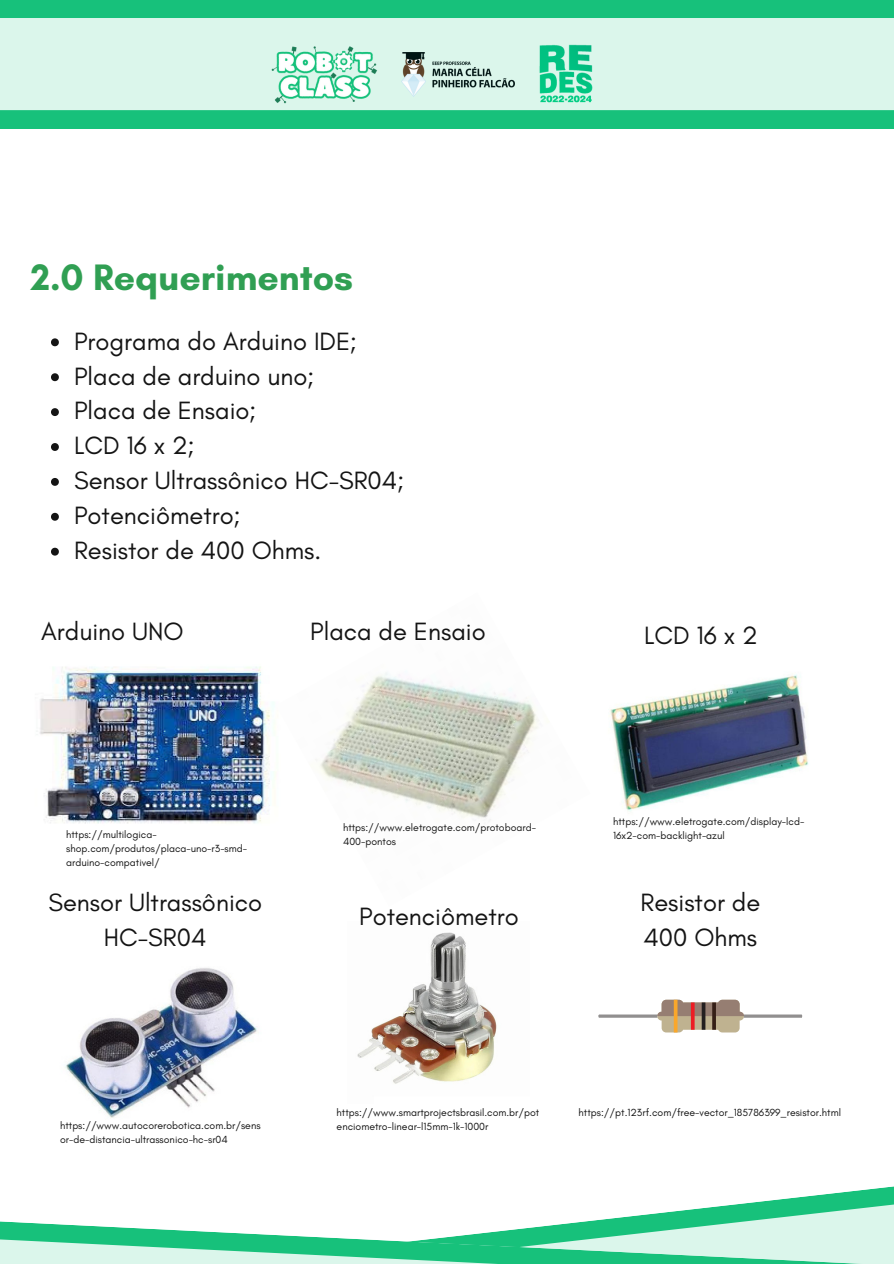
<style>
.page{position:relative;width:894px;height:1264px;background:#fff}
.page>*{position:absolute;margin:0;border:0;box-sizing:border-box;transform-origin:0 0}
.t1{font:700 37.5px "Glacial Indifference";color:#309f53}
.t2{font:25.5px/34.8px "Glacial Indifference";color:#141414;text-align:center}
.t3{font:10.5px/14px "Glacial Indifference";color:#141414}
</style>
<div class="page">
<svg style="left:0;top:0;width:893px;height:128px"></svg>
<svg style="left:608px;top:1186px;width:285px;height:33px"></svg>
<svg style="left:0;top:1219px;width:893px;height:44px"></svg>
<img style="left:40px;top:666px;width:236px;height:158px">
<img style="left:315px;top:672px;width:224px;height:148px">
<img style="left:610px;top:674px;width:199px;height:137px">
<img style="left:65px;top:968px;width:192px;height:150px">
<img style="left:357px;top:932px;width:140px;height:152px">
<img style="left:401px;top:52px;width:113px;height:44px">
<img style="left:271px;top:44px;width:107px;height:60px">
<img style="left:538px;top:43px;width:55px;height:62px">
<svg style="left:598px;top:999px;width:205px;height:34px"></svg>
<svg style="left:673px;top:999px;width:4px;height:33px"></svg>
<hr style="left:712px;top:1002px;width:3px;height:27px;background:#351f17">
<svg style="left:690px;top:1002px;width:4px;height:27px"></svg>
<svg style="left:701px;top:1002px;width:4px;height:27px"></svg>
<svg style="left:51px;top:338px;width:8px;height:8px"></svg>
<svg style="left:51px;top:373px;width:8px;height:8px"></svg>
<svg style="left:51px;top:408px;width:8px;height:8px"></svg>
<svg style="left:51px;top:443px;width:8px;height:8px"></svg>
<svg style="left:51px;top:478px;width:8px;height:8px"></svg>
<svg style="left:51px;top:513px;width:8px;height:7px"></svg>
<svg style="left:51px;top:547px;width:8px;height:8px"></svg>
<p class="t1" style="left:31px;top:254px;width:324px">2.0 Requerimentos</p>
<p class="t2" style="left:74px;top:323px;width:284px">Programa do Arduino IDE;</p>
<p class="t2" style="left:74px;top:358px;width:242px">Placa de arduino uno;</p>
<h1 class="t2" style="left:74px;top:393px;width:184px">Placa de Ensaio;</h1>
<p class="t2" style="left:74px;top:428px;width:122px">LCD 16 x 2;</p>
<p class="t2" style="left:74px;top:463px;width:331px">Sensor Ultrassônico HC-SR04;</p>
<p class="t2" style="left:74px;top:498px;width:168px">Potenciômetro;</p>
<p class="t2" style="left:74px;top:532px;width:249px">Resistor de 400 Ohms.</p>
<p class="t2" style="left:41px;top:614px;width:144px">Arduino UNO</p>
<p class="t2" style="left:310px;top:614px;width:177px">Placa de Ensaio</p>
<p class="t2" style="left:644px;top:617px;width:115px">LCD 16 x 2</p>
<h2 class="t3" style="left:66px;top:827px;width:182px">https://multilogica&shy;shop.com/produtos/placa-uno-r3-smd&shy;arduino-compativel/</h2>
<h2 class="t3" style="left:343px;top:820px;width:194px">https://www.eletrogate.com/protoboard-<br>400-pontos</h2>
<p class="t3" style="left:613px;top:814px;width:193px">https://www.eletrogate.com/display-lcd-<br>16x2-com-backlight-azul</p>
<p class="t2" style="left:48px;top:884px;width:215px">Sensor Ultrassônico<br>HC-SR04</p>
<p class="t3" style="left:60px;top:1118px;width:202px">https://www.autocorerobotica.com.br/sens or-de-distancia-ultrassonico-hc-sr04</p>
<h2 class="t2" style="left:359px;top:898px;width:161px">Potenciômetro</h2>
<p class="t2" style="left:640px;top:884px;width:121px;text-align:left">Resistor de<br>400 Ohms</p>
<p class="t3" style="left:336px;top:1105px;width:204px">https://www.smartprojectsbrasil.com.br/pot enciometro-linear-l15mm-1k-1000r</p>
<p class="t3" style="left:578px;top:1105px;width:264px">https://pt.123rf.com/free-vector_185786399_resistor.html</p>
</div>
